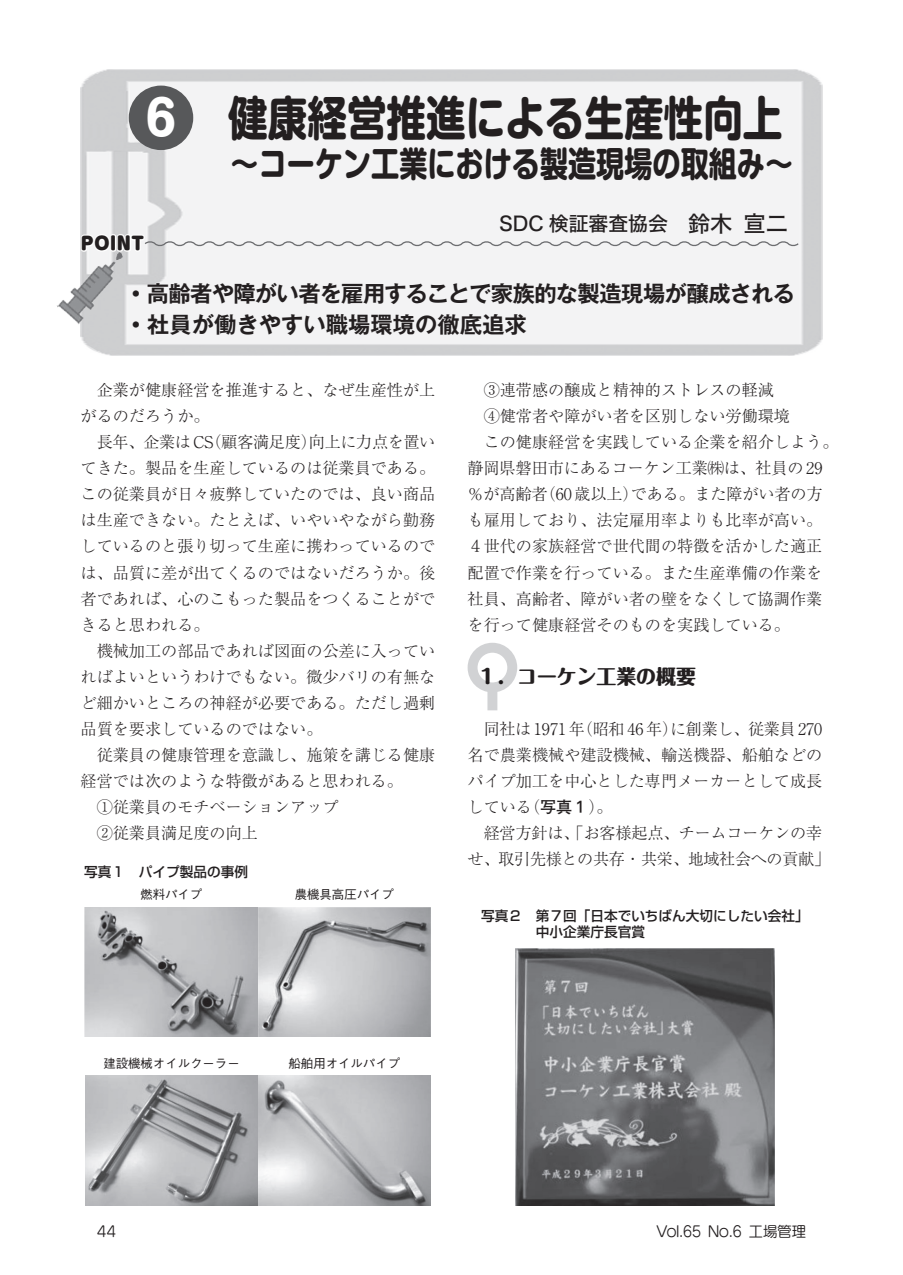
<style>
.page{position:relative;width:903px;height:1275px;background:#fff}
.page>*{position:absolute;margin:0;border:0;box-sizing:border-box;transform-origin:0 0}
.特集_タイトル{font:700 47.07px "Shin M Go Pro";color:#231f20}
.特集_タイトル-2{font:700 47.07px "Shin M Go Pro";color:#fff}
.特集_タイトル-3{font:700 34.65px "Shin M Go Pro";color:#231f20;scale:.81 1}
.タイトル_POINT{font:700 22.4px "Gothic MB101 Pr 6 De";letter-spacing:-.025em;color:#231f20}
.タイトル_POINT-2{font:700 22.4px "Gothic MB101 Pr 6 De";color:#231f20}
.t1{font:19.78px "Hira Kaku Std W5";color:#231f20}
.特集_中見出し{font:800 19.78px "Maru Fo Pro";color:#231f20}
.基050図説{font:900 17.32px "Shin M Go Pr 6";color:#231f20}
.基000本文{font:300 16.1px/26.1px "Ryumin Pro";color:#231f20}
.基000本文-2{font:300 16.1px "Ryumin Pr 6";color:#231f20}
.基000本文-3{font:300 16.1px/26.1px "Ryumin Pr 6";letter-spacing:-.02em;color:#231f20;text-align:center}
.基999柱{font:14.88px "Seurat Pro M";letter-spacing:-.05em;color:#231f20}
.基999ノンブル{font:14.88px "Seurat Pro M";color:#231f20}
.基050図説-2{font:500 13.65px/16.1px "Shin Go Pro";color:#231f20}
.t2{font:500 12.42px "Gothic BBB Pro";color:#231f20}
.t3{font:500 12.42px "Gothic BBB Pr 6";color:#231f20}
.s1{font-size:22.4px}
.s2{font-family:"Ryumin Pr 6"}
.s3{font-family:"Ryumin Pro"}
.s4{font-family:"Gothic BBB Pr 6"}
.s5{font-family:"Gothic BBB Pro"}
.s6{font-family:"Tsuku Min Pro L";font-weight:400}
.s7{font-family:"Futo Go B101 Pr 6";font-weight:700}
.s8{font-family:"Iwa O Go Pro Db";font-weight:400;font-size:17.15px}
</style>
<div class="page">
<img style="left:81px;top:69px;width:741px;height:286px">
<svg style="left:80px;top:226px;width:720px;height:34px"></svg>
<img style="left:57px;top:252px;width:82px;height:77px">
<div style="left:487px;top:687px;width:10px;height:23px;background:#d1d2d4"></div>
<div style="left:468px;top:643px;width:49px;height:49px;border:10px solid #d1d2d4;border-radius:50%"></div>
<div style="left:129px;top:86px;width:64px;height:64px;background:#57585a;border-radius:50%"></div>
<img style="left:85px;top:1076px;width:345px;height:129px">
<img style="left:85px;top:907px;width:346px;height:130px">
<img style="left:516px;top:949px;width:258px;height:256px">
<p class="特集_タイトル" style="left:134px;top:79px;width:650px">　　健康経営推進による生産性向上</p>
<p class="特集_タイトル-3" style="left:231px;top:135px;width:696px">〜コーケン工業における製造現場の取組み〜</p>
<p class="特集_タイトル-2" style="left:137px;top:79px;width:49px">６</p>
<p class="基050図説" style="left:81px;top:234px;width:65px">POINT</p>
<p class="t1" style="left:499px;top:209px;width:291px">SDC 検証審査協会　<span class="s1">鈴木 宣二</span></p>
<p class="タイトル_POINT" style="left:125px;top:275px;width:672px">◦高齢者や障がい者を雇用することで家族的な製造現場が醸成される</p>
<p class="タイトル_POINT-2" style="left:125px;top:306px;width:403px">◦社員が働きやすい職場環境の徹底追求</p>
<p class="基000本文" style="left:81px;top:376px;width:356px;text-indent:16px"><span class="s2">企業</span>が<span class="s2">健康経営</span>を<span class="s2">推進</span>すると、なぜ<span class="s2">生産性</span>が<span class="s2">上</span>がるのだろうか。</p>
<p class="基000本文" style="left:81px;top:428px;width:356px;text-align:justify;text-indent:16px"><span class="s2">長年</span>、<span class="s2">企業</span>は CS（<span class="s2">顧客満足度</span>）<span class="s2">向上</span>に<span class="s2">力点</span>を<span class="s2">置</span>いてきた。<span class="s2">製品</span>を<span class="s2">生産</span>しているのは<span class="s2">従業員</span>である。この<span class="s2">従業員</span>が<span class="s2">日々疲弊</span>していたのでは、<span class="s2">良</span>い<span class="s2">商品</span>は<span class="s2">生産</span>できない。たとえば、いやいやながら<span class="s2">勤務</span>しているのと<span class="s2">張</span>り<span class="s2">切</span>って<span class="s2">生産</span>に<span class="s2">携</span>わっているのでは、<span class="s2">品質</span>に<span class="s2">差</span>が<span class="s2">出</span>てくるのではないだろうか。<span class="s2">後者</span>であれば、<span class="s2">心</span>のこもった<span class="s2">製品</span>をつくることができると<span class="s2">思</span>われる。</p>
<p class="基000本文" style="left:81px;top:636px;width:356px;text-align:justify;text-indent:16px"><span class="s2">機械加工</span>の<span class="s2">部品</span>であれば<span class="s2">図面</span>の<span class="s2">公差</span>に<span class="s2">入</span>っていればよいというわけでもない。<span class="s2">微少</span>バリの<span class="s2">有無</span>など<span class="s2">細</span>かいところの<span class="s2">神経</span>が<span class="s2">必要</span>である。ただし<span class="s2">過剰品質</span>を<span class="s2">要求</span>しているのではない。</p>
<p class="基000本文" style="left:81px;top:740px;width:356px;text-indent:16px"><span class="s2">従業員</span>の<span class="s2">健康管理</span>を<span class="s2">意識</span>し、<span class="s2">施策</span>を<span class="s2">講</span>じる<span class="s2">健康経営</span>では<span class="s2">次</span>のような<span class="s2">特徴</span>があると<span class="s2">思</span>われる。</p>
<p class="基000本文" style="left:97px;top:793px;width:243px"><span class="s2">①従業員</span>のモチベーションアップ</p>
<p class="基000本文-2" style="left:97px;top:820px;width:163px">②従業員満足度<span class="s3">の</span>向上</p>
<p class="基050図説-2" style="left:84px;top:862px;width:165px">写真１　パイプ製品の事例</p>
<p class="t2" style="left:140px;top:884px;width:64px"><span class="s4">燃料</span>パイプ</p>
<p class="t3" style="left:295px;top:884px;width:101px">農機具高圧<span class="s5">パイプ</span></p>
<p class="基000本文-2" style="left:484px;top:377px;width:292px">③連帯感<span class="s3">の</span>醸成<span class="s3">と</span>精神的<span class="s3">ストレスの</span>軽減</p>
<p class="基000本文-2" style="left:484px;top:404px;width:308px">④健常者<span class="s3">や</span>障<span class="s3">がい</span>者<span class="s3">を</span>区別<span class="s3">しない</span>労働環境</p>
<p class="基000本文" style="left:468px;top:428px;width:372px;text-indent:16px">この<span class="s2">健康経営</span>を<span class="s2">実践</span>している<span class="s2">企業</span>を<span class="s2">紹介</span>しよう。<span class="s2">静岡県磐田市</span>にあるコーケン<span class="s2">工業㈱</span>は、<span class="s2">社員</span>の 29％が<span class="s2">高齢者</span>（60 <span class="s2">歳以上</span>）である。また<span class="s2">障</span>がい<span class="s2">者</span>の<span class="s2">方</span>も<span class="s2">雇用</span>しており、<span class="s2">法定雇用率</span>よりも<span class="s2">比率</span>が<span class="s2">高</span>い。<br><span class="s6">４</span><span class="s2">世代</span>の<span class="s2">家族経営</span>で<span class="s2">世代間</span>の<span class="s2">特徴</span>を<span class="s2">活</span>かした<span class="s2">適正配置</span>で<span class="s2">作業</span>を<span class="s2">行</span>っている。また<span class="s2">生産準備</span>の<span class="s2">作業</span>を<span class="s2">社員</span>、<span class="s2">高齢者</span>、<span class="s2">障</span>がい<span class="s2">者</span>の<span class="s2">壁</span>をなくして<span class="s2">協調作業</span>を<span class="s2">行</span>って<span class="s2">健康経営</span>そのものを<span class="s2">実践</span>している。</p>
<p class="特集_中見出し" style="left:477px;top:661px;width:220px">１．コーケン工業の概要</p>
<p class="基000本文" style="left:468px;top:714px;width:356px;text-align:justify;text-indent:16px"><span class="s2">同社</span>は 1971 <span class="s2">年</span>（<span class="s2">昭和</span> 46 <span class="s2">年</span>）に<span class="s2">創業</span>し、<span class="s2">従業員</span> 270<span class="s2">名</span>で<span class="s2">農業機械</span>や<span class="s2">建設機械</span>、<span class="s2">輸送機器</span>、<span class="s2">船舶</span>などのパイプ<span class="s2">加工</span>を<span class="s2">中心</span>とした<span class="s2">専門</span>メーカーとして<span class="s2">成長</span>している（<span class="s7">写真</span><span class="s8">１</span>）。</p>
<p class="基000本文-3" style="left:468px;top:819px;width:364px">経営方針<span class="s3">は、「お</span>客様起点<span class="s3">、チームコーケンの</span>幸<br><span class="s3">せ、</span>取引先様<span class="s3">との</span>共存<span class="s3">・</span>共栄<span class="s3">、</span>地域社会<span class="s3">への</span>貢献<span class="s3">」</span></p>
<p class="基050図説-2" style="left:536px;top:906px;width:274px;text-indent:-55px">写真２　第７回「日本でいちばん大切にしたい会社」中小企業庁長官賞</p>
<p class="t2" style="left:103px;top:1054px;width:138px"><span class="s4">建設機械</span>オイルクーラー</p>
<p class="t2" style="left:289px;top:1054px;width:113px"><span class="s4">船舶用</span>オイルパイプ</p>
<p class="基999ノンブル" style="left:97px;top:1222px;width:21px">44</p>
<p class="基999柱" style="left:657px;top:1222px;width:151px">Vol.65 No.6 工場管理</p>
</div>
